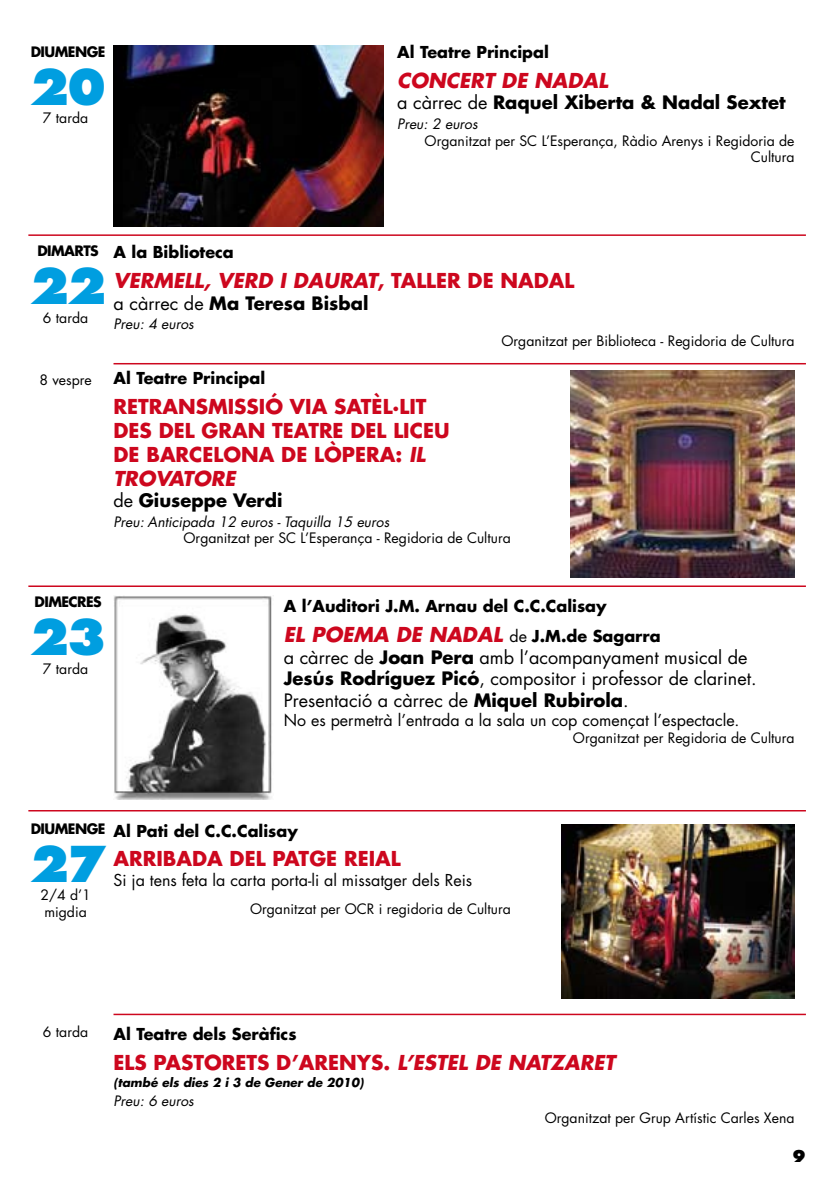
<style>
.page{position:relative;width:840px;height:1191px;background:#fff}
.page>*{position:absolute;margin:0;border:0;box-sizing:border-box;transform-origin:0 0}
.t1{font:800 48px "Futura";letter-spacing:-.06em;color:#009ee0}
.t2{font:700 20px/24px "Futura";color:#cd071e}
.t3{font:italic 700 20px "Futura";color:#cd071e}
.t4{font:18px/21.6px "Futura";color:#000}
.t5{font:700 18px "Futura";color:#000}
.t6{font:700 16px "Futura";color:#000}
.t7{font:16px "Futura";color:#000}
.t8{font:800 16px "Futura";color:#000}
.t9{font:14px/16.8px "Futura";color:#000}
.t10{font:italic 14px "Futura";color:#000}
.t11{font:700 14px "Futura";letter-spacing:-.04em;color:#000}
.t12{font:italic 700 12px "Futura";color:#000}
.s1{font-weight:400}
.s2{font-style:normal}
.s3{font-weight:400;font-style:normal;font-size:16px;color:#000}
.s4{font-style:normal;font-size:16px;color:#000}
.s5{font-weight:700}
</style>
<div class="page">
<hr style="left:28px;top:234px;width:777px;height:2px;background:#cd071e">
<hr style="left:113px;top:363px;width:692px;height:1px;background:#cd071e">
<hr style="left:113px;top:1013px;width:692px;height:2px;background:#cd071e">
<hr style="left:28px;top:585px;width:777px;height:2px;background:#cd071e">
<hr style="left:28px;top:810px;width:777px;height:1px;background:#cd071e">
<img style="left:113px;top:45px;width:270px;height:182px">
<img style="left:561px;top:824px;width:233px;height:174px">
<img style="left:114px;top:596px;width:158px;height:203px">
<img style="left:570px;top:371px;width:224px;height:206px">
<p class="t11" style="left:31px;top:42px;width:76px">diUMENGE</p>
<h1 class="t1" style="left:30px;top:57px;width:78px">20</h1>
<p class="t9" style="left:43px;top:110px;width:47px">7 tarda</p>
<p class="t6" style="left:397px;top:41px;width:153px">Al Teatre Principal</p>
<h2 class="t3" style="left:397px;top:66px;width:208px">CONCERT DE NADAL</h2>
<p class="t5" style="left:397px;top:90px;width:389px"><span class="s1">a càrrec de</span> Raquel Xiberta &amp; Nadal Sextet</p>
<p class="t10" style="left:397px;top:114px;width:82px">Preu: 2 euros</p>
<p class="t9" style="left:424px;top:132px;width:371px;text-align:right">Organitzat per SC L’Esperança, Ràdio Arenys i Regidoria de<br>Cultura</p>
<p class="t11" style="left:37px;top:241px;width:62px">diMARTS</p>
<h1 class="t1" style="left:30px;top:256px;width:78px">22</h1>
<p class="t9" style="left:43px;top:309px;width:47px">6 tarda</p>
<p class="t9" style="left:39px;top:371px;width:54px">8 vespre</p>
<p class="t6" style="left:113px;top:241px;width:122px">A la Biblioteca</p>
<h2 class="t3" style="left:113px;top:267px;width:290px">VERMELL, VERD I DAURAT<span class="s2">, taller</span></h2>
<h2 class="t2" style="left:467px;top:268px;width:95px">de Nadal</h2>
<p class="t5" style="left:113px;top:290px;width:256px"><span class="s1">a càrrec de</span> Ma Teresa Bisbal</p>
<p class="t10" style="left:113px;top:314px;width:82px">Preu: 4 euros</p>
<p class="t9" style="left:501px;top:332px;width:294px">Organitzat per Biblioteca - Regidoria de Cultura</p>
<p class="t6" style="left:113px;top:367px;width:153px">Al Teatre Principal</p>
<h2 class="t2" style="left:113px;top:394px;width:28px">Retran</h2>
<h2 class="t2" style="left:113px;top:394px;width:311px;text-indent:82px">smissió via satèl·lit des del Gran</h2>
<h2 class="t2" style="left:272px;top:418px;width:24px">Teatre</h2>
<h2 class="t2" style="left:350px;top:418px;width:73px">del Liceu</h2>
<h2 class="t2" style="left:113px;top:442px;width:62px">de Barcelona</h2>
<h2 class="t2" style="left:281px;top:442px;width:75px">De lòpera</h2>
<h2 class="t3" style="left:395px;top:440px;width:32px"><span class="s2">:</span> IL</h2>
<h2 class="t3" style="left:113px;top:464px;width:123px">TROVATORE</h2>
<p class="t5" style="left:113px;top:488px;width:170px"><span class="s1">de</span> Giuseppe Verdi</p>
<p class="t10" style="left:113px;top:512px;width:277px">Preu: Anticipada 12 euros - Taquilla 15 euros</p>
<p class="t9" style="left:183px;top:529px;width:328px">Organitzat per SC L’Esperança - Regidoria de Cultura</p>
<p class="t11" style="left:35px;top:592px;width:68px">diMECRES</p>
<h1 class="t1" style="left:30px;top:607px;width:78px">23</h1>
<p class="t9" style="left:43px;top:660px;width:47px">7 tarda</p>
<p class="t6" style="left:283px;top:595px;width:325px">A l’Auditori J.M. Arnau del C.C.Calisay</p>
<h2 class="t3" style="left:283px;top:620px;width:378px">EL POEMA DE NADAL <span class="s3">de</span> <span class="s4">J.M.de Sagarra</span></h2>
<p class="t4" style="left:283px;top:646px;width:474px">a càrrec de <span class="s5">Joan Pera</span> amb l’acompanyament musical de<br><span class="s5">Jesús Rodríguez Picó</span>, compositor i professor de clarinet.<br>Presentació a càrrec de <span class="s5">Miquel Rubirola</span>.</p>
<p class="t7" style="left:283px;top:709px;width:457px">No es permetrà l’entrada a la sala un cop començat l’espectacle.</p>
<p class="t9" style="left:572px;top:729px;width:223px">Organitzat per Regidoria de Cultura</p>
<p class="t11" style="left:31px;top:818px;width:76px">diUMENGE</p>
<h1 class="t1" style="left:30px;top:834px;width:78px">27</h1>
<p class="t6" style="left:113px;top:819px;width:186px">Al Pati del C.C.Calisay</p>
<h2 class="t2" style="left:113px;top:846px;width:173px">Arribada del patge</h2>
<h2 class="t2" style="left:344px;top:846px;width:45px">Reial</h2>
<p class="t7" style="left:113px;top:868px;width:360px">Si ja tens feta la carta porta-li al missatger dels Reis</p>
<p class="t9" style="left:250px;top:900px;width:262px">Organitzat per OCR i regidoria de Cultura</p>
<p class="t9" style="left:40px;top:886px;width:52px">2/4 d’1 migdia</p>
<p class="t9" style="left:43px;top:1023px;width:47px">6 tarda</p>
<p class="t6" style="left:113px;top:1023px;width:184px">Al Teatre dels Seràfics</p>
<h2 class="t2" style="left:113px;top:1050px;width:94px">Els pastoret</h2>
<h2 class="t2" style="left:257px;top:1050px;width:72px">s d’Aren</h2>
<h2 class="t3" style="left:356px;top:1048px;width:256px"><span class="s2">ys.</span> L’ESTEL DE NATZARET</h2>
<p class="t12" style="left:113px;top:1074px;width:251px">(TAMBÉ ELS DIES 2 I 3 DE GENER DE 2010)</p>
<p class="t10" style="left:113px;top:1091px;width:82px">Preu: 6 euros</p>
<p class="t9" style="left:544px;top:1109px;width:251px">Organitzat per Grup Artístic Carles Xena</p>
<p class="t8" style="left:792px;top:1146px;width:15px">9</p>
</div>
